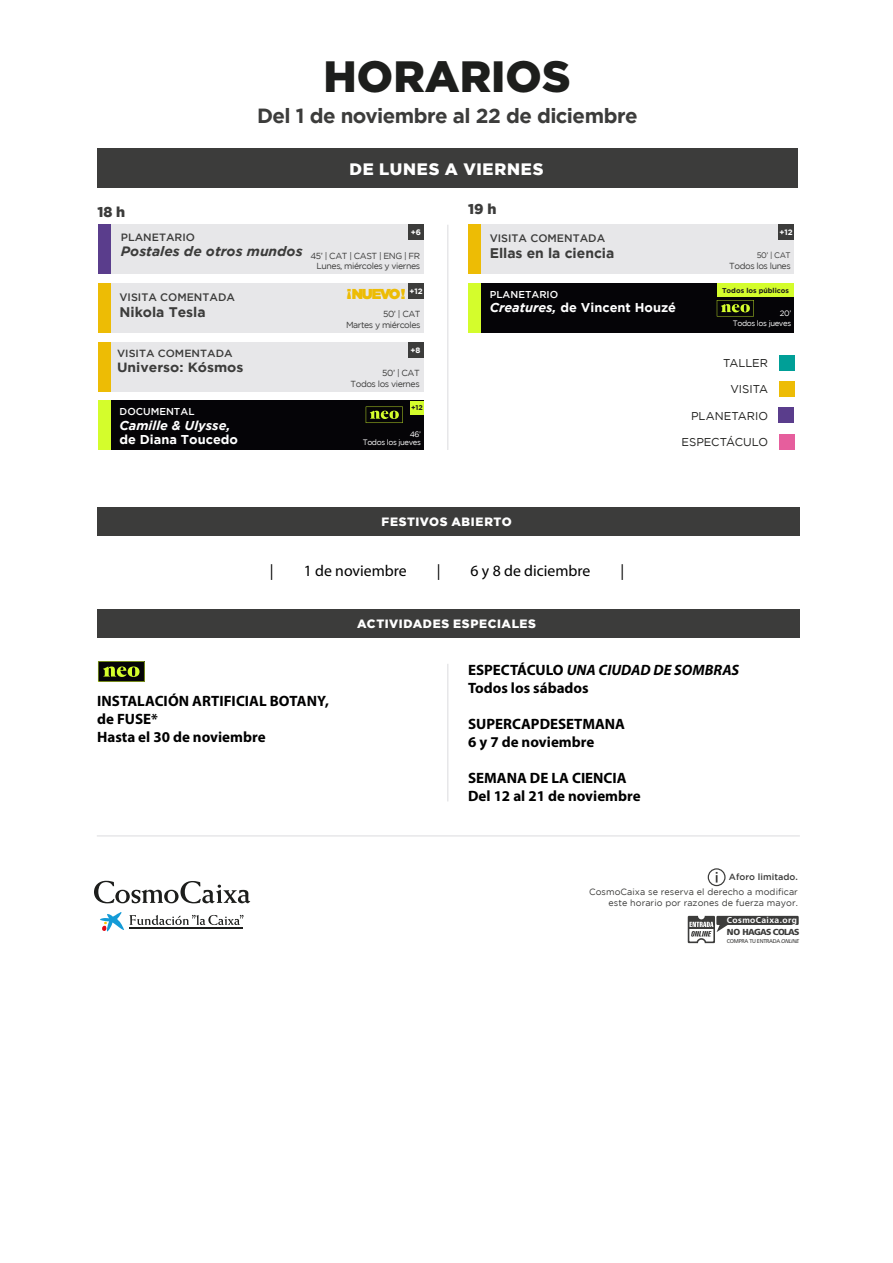
<style>
.page{position:relative;width:893px;height:1263px;background:#fff}
.page>*{position:absolute;margin:0;border:0;box-sizing:border-box;transform-origin:0 0}
.t1{font:900 43.8px "Gotham HTF";color:#1d1e1c}
.t2{font:700 20.4px "Gotham";letter-spacing:-.025em;color:#3c3c3b}
.t3{font:900 16.5px "Gotham";letter-spacing:.05em;color:#fff}
.t4{font:15.75px "Myriad Pro";color:#010000}
.t5{font:700 15px/18px "Myriad Pro";color:#000}
.t6{font:700 15px/18px "Myriad Pro";color:#010000}
.t7{font:900 14.4px "Gotham HTF";letter-spacing:-.09em;color:#edbc05}
.t8{font:900 14.25px "Gotham";color:#3c3c3b}
.t9{font:700 13.95px "Gotham";color:#3c3c3b}
.t10{font:italic 700 13.5px "Gotham";color:#3c3c3b}
.t11{font:700 13.35px "Gotham";color:#3c3c3b;scale:1.04 1}
.t12{font:700 12.75px "Gotham";color:#fff}
.t13{font:italic 700 12.75px "Gotham";color:#fff}
.t14{font:900 12px "Gotham";letter-spacing:.045em;color:#fff}
.t15{font:11.4px "Gotham";letter-spacing:-.005em;color:#1e1e1c}
.t16{font:500 10.8px "Gotham";color:#3c3c3b}
.t17{font:500 10.5px "Gotham";color:#3c3c3b}
.t18{font:500 10.35px "Gotham";color:#3c3c3b;scale:1.04 1}
.t19{font:500 9.9px "Gotham";color:#fff}
.t20{font:9px/10.8px "Gotham";letter-spacing:.005em;color:#3c3c3b;text-align:right}
.t21{font:500 9px "Gotham";letter-spacing:.005em;color:#3c3c3b}
.t22{font:8.7px/10.5px "Gotham";letter-spacing:-.05em;color:#3c3c3b;text-align:right}
.t23{font:900 8.7px "La Caixa Frutiger";letter-spacing:-.08em;color:#3c3c3b}
.t24{font:700 8.55px "La Caixa Frutiger";letter-spacing:.05em;color:#fff}
.t25{font:7.95px "Gotham";color:#3c3c3b}
.t26{font:7.8px/8.2px "Gotham";letter-spacing:-.05em;color:#fff;text-align:right}
.t27{font:700 7.8px "Gotham";color:#fff}
.t28{font:700 7.05px "Gotham";color:#1d1d1b}
.t29{font:5.55px "La Caixa Frutiger";letter-spacing:-.055em;color:#3c3c3b}
.s1{font-style:italic}
.s2{color:#000}
</style>
<div class="page">
<hr style="left:97px;top:835px;width:703px;height:2px;background:#e7e7e9">
<svg style="left:98px;top:661px;width:47px;height:21px"></svg>
<hr style="left:447px;top:225px;width:1px;height:225px;background:#e7e7e9">
<div style="left:97px;top:507px;width:703px;height:29px;background:#3c3c3b"></div>
<div style="left:97px;top:609px;width:703px;height:29px;background:#3c3c3b"></div>
<hr style="left:447px;top:664px;width:1px;height:137px;background:#e7e7e9">
<div style="left:779px;top:381px;width:16px;height:15px;background:#edbc05"></div>
<div style="left:779px;top:355px;width:16px;height:15px;background:#009f97"></div>
<div style="left:778px;top:407px;width:16px;height:15px;background:#5a3d8c"></div>
<div style="left:779px;top:434px;width:15px;height:15px;background:#e65e9d"></div>
<div style="left:97px;top:149px;width:700px;height:39px;background:#3c3c3b"></div>
<div style="left:98px;top:225px;width:326px;height:49px;background:#e7e7e9"></div>
<div style="left:98px;top:225px;width:13px;height:49px;background:#5a3d8c"></div>
<div style="left:408px;top:225px;width:16px;height:15px;background:#3c3c3b"></div>
<div style="left:98px;top:284px;width:326px;height:49px;background:#e7e7e9"></div>
<div style="left:98px;top:284px;width:13px;height:49px;background:#edbc05"></div>
<div style="left:408px;top:284px;width:16px;height:15px;background:#3c3c3b"></div>
<div style="left:98px;top:342px;width:326px;height:49px;background:#e7e7e9"></div>
<div style="left:98px;top:342px;width:13px;height:49px;background:#edbc05"></div>
<div style="left:408px;top:342px;width:16px;height:16px;background:#3c3c3b"></div>
<div style="left:98px;top:401px;width:326px;height:49px;background:#050407"></div>
<div style="left:98px;top:401px;width:13px;height:49px;background:#d4fd2c"></div>
<div style="left:410px;top:401px;width:14px;height:13px;background:#d4fd2c"></div>
<svg style="left:366px;top:407px;width:37px;height:16px"></svg>
<div style="left:468px;top:284px;width:326px;height:49px;background:#050407"></div>
<div style="left:468px;top:284px;width:13px;height:49px;background:#d4fd2c"></div>
<div style="left:717px;top:284px;width:77px;height:13px;background:#d4fd2c"></div>
<svg style="left:717px;top:300px;width:37px;height:16px"></svg>
<div style="left:468px;top:225px;width:326px;height:49px;background:#e7e7e9"></div>
<div style="left:468px;top:225px;width:13px;height:49px;background:#edbc05"></div>
<div style="left:778px;top:225px;width:16px;height:15px;background:#3c3c3b"></div>
<svg style="left:100px;top:912px;width:144px;height:19px"></svg>
<svg style="left:94px;top:881px;width:156px;height:22px"></svg>
<svg style="left:708px;top:868px;width:18px;height:18px"></svg>
<svg style="left:688px;top:916px;width:111px;height:27px"></svg>
<p class="t8" style="left:97px;top:204px;width:29px">18 h</p>
<h1 class="t1" style="left:324px;top:51px;width:249px">HORARIOS</h1>
<h2 class="t2" style="left:257px;top:104px;width:382px">Del 1 de noviembre al 22 de diciembre</h2>
<p class="t3" style="left:349px;top:159px;width:195px">DE LUNES A VIERNES</p>
<p class="t8" style="left:468px;top:201px;width:30px">19 h</p>
<p class="t17" style="left:121px;top:231px;width:76px">PLANETARIO</p>
<p class="t10" style="left:121px;top:243px;width:183px">Postales de otros mundos</p>
<p class="t27" style="left:411px;top:228px;width:12px">+6</p>
<p class="t22" style="left:310px;top:250px;width:111px">45’ | CAT | CAST | ENG | FR<br>Lunes, miércoles y viernes</p>
<p class="t27" style="left:409px;top:287px;width:15px">+12</p>
<p class="t7" style="left:347px;top:286px;width:60px">¡NUEVO!</p>
<p class="t16" style="left:119px;top:291px;width:117px">VISITA COMENTADA</p>
<p class="t9" style="left:119px;top:303px;width:88px">Nikola Tesla</p>
<p class="t22" style="left:346px;top:309px;width:76px">50’ | CAT<br>Martes y miércoles</p>
<p class="t18" style="left:117px;top:348px;width:113px">VISITA COMENTADA</p>
<p class="t11" style="left:117px;top:360px;width:123px">Universo: Kósmos</p>
<p class="t27" style="left:410px;top:345px;width:11px">+8</p>
<p class="t22" style="left:350px;top:368px;width:71px">50’ | CAT<br>Todos los viernes</p>
<p class="t28" style="left:411px;top:404px;width:13px">+12</p>
<p class="t19" style="left:120px;top:406px;width:76px">DOCUMENTAL</p>
<p class="t13" style="left:120px;top:418px;width:112px">Camille &amp; Ulysse,</p>
<p class="t12" style="left:120px;top:432px;width:120px">de Diana Toucedo</p>
<p class="t26" style="left:363px;top:430px;width:60px">46’<br>Todos los jueves</p>
<p class="t27" style="left:780px;top:228px;width:15px">+12</p>
<p class="t16" style="left:490px;top:232px;width:117px">VISITA COMENTADA</p>
<p class="t9" style="left:490px;top:245px;width:126px">Ellas en la ciencia</p>
<p class="t25" style="left:757px;top:251px;width:36px">50’ | CAT</p>
<p class="t22" style="left:729px;top:260px;width:63px">Todos los lunes</p>
<p class="t19" style="left:490px;top:289px;width:70px">PLANETARIO</p>
<p class="t12" style="left:490px;top:300px;width:188px"><span class="s1">Creatures,</span> de Vincent Houzé</p>
<p class="t28" style="left:722px;top:286px;width:68px">Todos los públicos</p>
<p class="t26" style="left:733px;top:308px;width:60px;line-height:10.5px">20’<br>Todos los jueves</p>
<p class="t15" style="left:723px;top:356px;width:46px">TALLER</p>
<p class="t15" style="left:730px;top:383px;width:39px">VISITA</p>
<p class="t15" style="left:691px;top:409px;width:78px">PLANETARIO</p>
<p class="t15" style="left:681px;top:436px;width:88px">ESPECTÁCULO</p>
<p class="t14" style="left:381px;top:515px;width:132px">FESTIVOS ABIERTO</p>
<p class="t4" style="left:270px;top:561px;width:5px">|</p>
<p class="t4" style="left:304px;top:561px;width:104px">1 de noviembre</p>
<p class="t4" style="left:437px;top:561px;width:5px">|</p>
<p class="t4" style="left:471px;top:561px;width:121px">6 y 8 de diciembre</p>
<p class="t4" style="left:620px;top:561px;width:5px">|</p>
<p class="t6" style="left:97px;top:691px;width:234px"><span class="s2">INSTALACIÓN</span> ARTIFICIAL BOTANY, de FUSE*</p>
<p class="t5" style="left:97px;top:727px;width:170px">Hasta el 30 de noviembre</p>
<p class="t14" style="left:357px;top:617px;width:180px">ACTIVIDADES ESPECIALES</p>
<p class="t5" style="left:468px;top:661px;width:273px">ESPECTÁCULO <span class="s1">UNA CIUDAD DE SOMBRAS<br></span>Todos los sábados</p>
<p class="t5" style="left:468px;top:715px;width:158px">SUPERCAPDESETMANA<br>6 y 7 de noviembre</p>
<p class="t5" style="left:468px;top:769px;width:174px">SEMANA DE LA CIENCIA<br>Del 12 al 21 de noviembre</p>
<p class="t21" style="left:729px;top:871px;width:70px">Aforo limitado.</p>
<p class="t20" style="left:589px;top:886px;width:210px">CosmoCaixa se reserva el derecho a modificar este horario por razones de fuerza mayor.</p>
<p class="t23" style="left:727px;top:927px;width:74px">NO HAGAS COLAS</p>
<p class="t29" style="left:727px;top:937px;width:74px">COMPRA TU ENTRADA <span class="s1">ONLINE</span></p>
<p class="t24" style="left:727px;top:915px;width:71px">CosmoCaixa.org</p>
</div>
